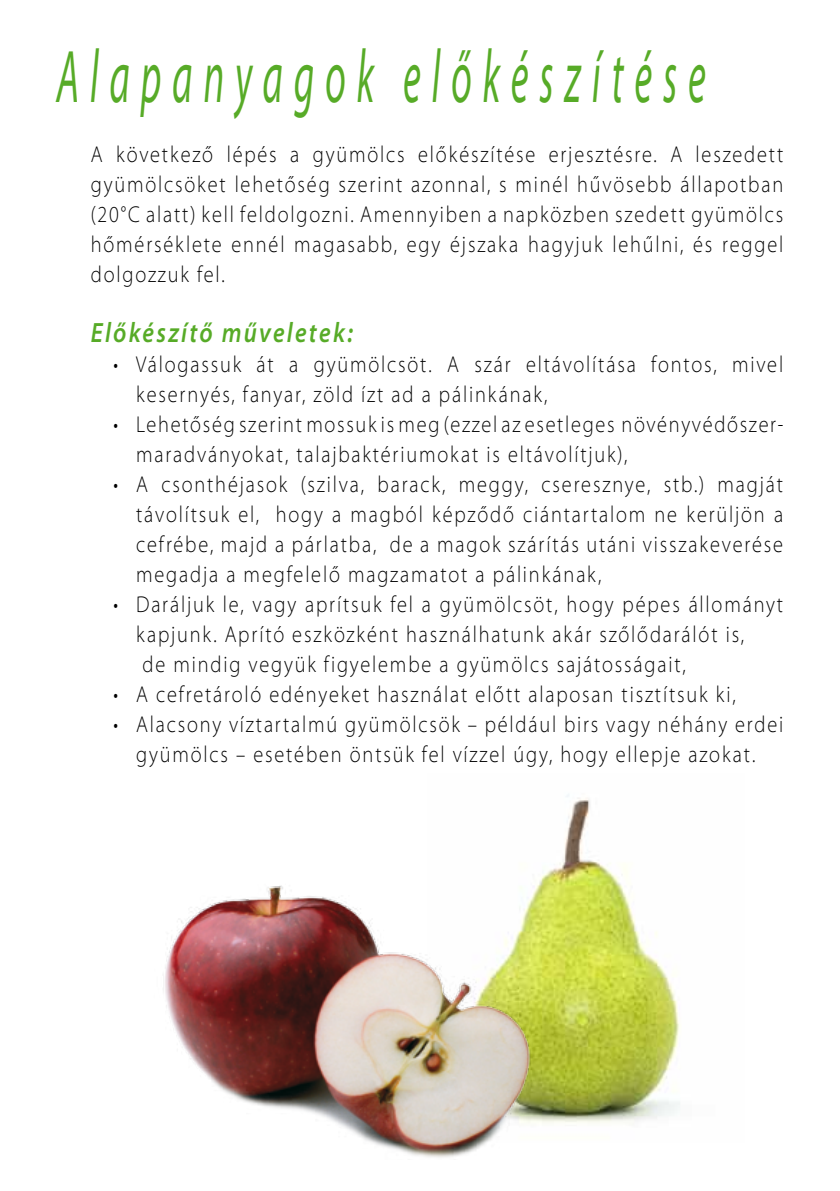
<style>
.page{position:relative;width:840px;height:1191px;background:#fff}
.page>*{position:absolute;margin:0;border:0;box-sizing:border-box;transform-origin:0 0}
.t1{font:italic semi-expanded 75px "Myriad Pro";letter-spacing:.3em;color:#57ab27;scale:.48 1}
.t2{font:italic 600 semi-expanded 28px "Myriad Pro";letter-spacing:.1em;color:#57ab27;scale:.8 1}
.t3{font:300 semi-expanded 23px/30px "Myriad Pro";letter-spacing:.1em;color:#000;scale:.8 1}
</style>
<div class="page">
<img style="left:555px;top:794px;width:125px;height:329px">
<img style="left:163px;top:868px;width:392px;height:290px">
<h1 class="t1" style="left:57px;top:36px;width:1352px">Alapanyagok előkészítése</h1>
<p class="t3" style="left:91px;top:140px;width:866px;text-align:justify">A következő lépés a gyümölcs előkészítése erjesztésre. A leszedett gyümölcsöket lehetőség szerint azonnal, s minél hűvösebb állapotban (20°C alatt) kell feldolgozni. Amennyiben a napközben szedett gyümölcs hőmérséklete ennél magasabb, egy éjszaka hagyjuk lehűlni, és reggel dolgozzuk fel.</p>
<p class="t2" style="left:91px;top:317px;width:329px">Előkészítő műveletek:</p>
<p class="t3" style="left:136px;top:350px;width:809px;text-indent:-23px">• Válogassuk át a gyümölcsöt. A szár eltávolítása fontos, mivel kesernyés, fanyar, zöld ízt ad a pálinkának,</p>
<p class="t3" style="left:136px;top:410px;width:809px;text-indent:-23px">• Lehetőség szerint mossuk is meg (ezzel az esetleges növényvédőszer&shy;maradványokat, talajbaktériumokat is eltávolítjuk),</p>
<p class="t3" style="left:136px;top:470px;width:809px;text-align:justify;text-indent:-23px">• A csonthéjasok (szilva, barack, meggy, cseresznye, stb.) magját távolítsuk el, hogy a magból képződő ciántartalom ne kerüljön a cefrébe, majd a párlatba, de a magok szárítás utáni visszakeverése megadja a megfelelő magzamatot a pálinkának,</p>
<p class="t3" style="left:136px;top:590px;width:809px;text-indent:-23px">• Daráljuk le, vagy aprítsuk fel a gyümölcsöt, hogy pépes állományt kapjunk. Aprító eszközként használhatunk akár szőlődarálót is,<br>de mindig vegyük figyelembe a gyümölcs sajátosságait,</p>
<p class="t3" style="left:113px;top:680px;width:779px">• A cefretároló edényeket használat előtt alaposan tisztítsuk ki,</p>
<p class="t3" style="left:113px;top:710px;width:838px;text-align:center">• Alacsony víztartalmú gyümölcsök – például birs vagy néhány erdei gyümölcs – esetében öntsük fel vízzel úgy, hogy ellepje azokat.</p>
</div>
